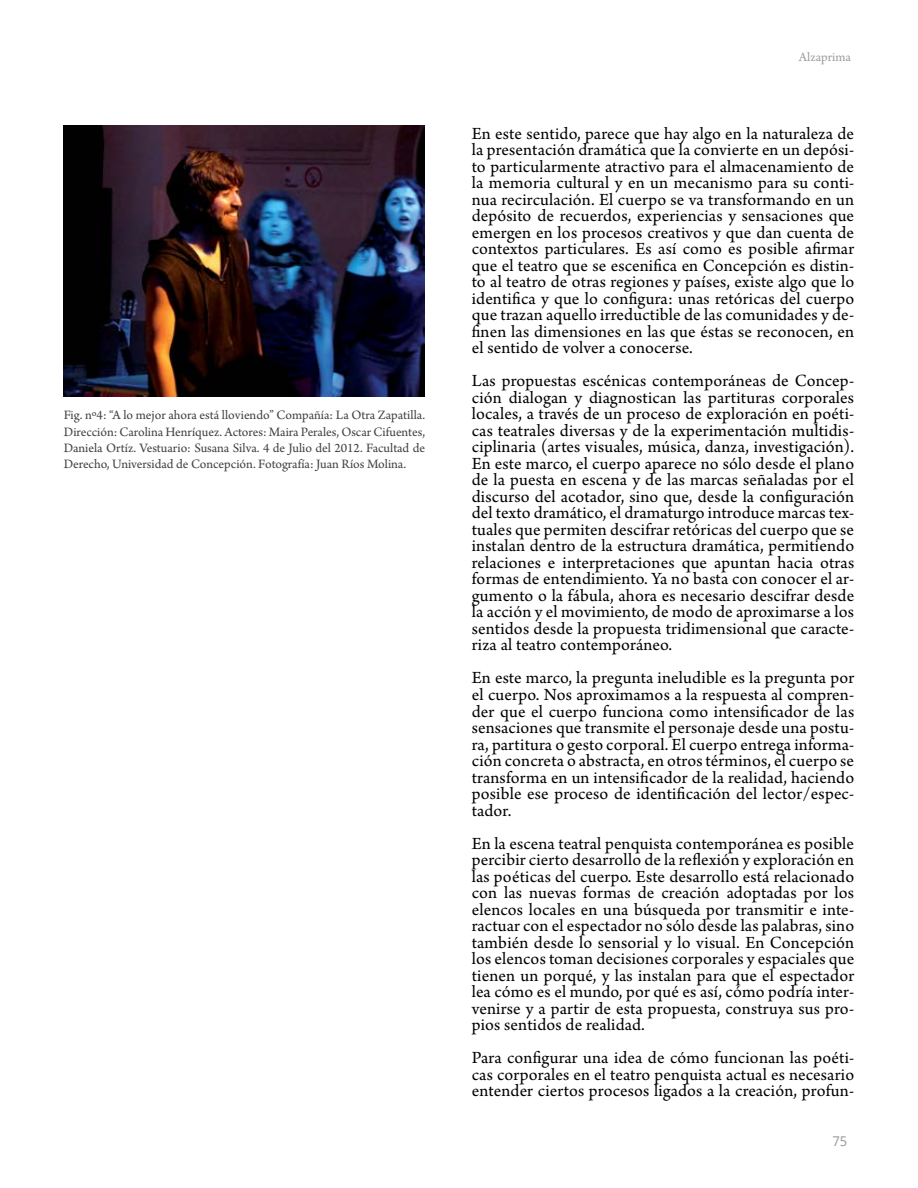
<style>
.page{position:relative;width:918px;height:1188px;background:#fff}
.page>*{position:absolute;margin:0;border:0;box-sizing:border-box;transform-origin:0 0}
.t1{font:18px/16.5px "Arno Pro";letter-spacing:.01em;color:#000;text-align:justify}
.t2{font:13.5px/16.2px "Arno Pro";color:#414042;text-align:justify}
.t3{font:13.5px "Arno Pro";color:#9c9f99}
.t4{font:13.5px "Droid Sans";color:#9c9f99}
</style>
<div class="page">
<img style="left:64px;top:126px;width:361px;height:271px">
<p class="t2" style="left:64px;top:408px;width:363px">Fig. nº4: “A lo mejor ahora está lloviendo” Compañía: La Otra Zapatilla.<br>Dirección: Carolina Henríquez. Actores: Maira Perales, Oscar Cifuentes, Daniela Ortíz. Vestuario: Susana Silva. 4 de Julio del 2012. Facultad de Derecho, Universidad de Concepción. Fotografía: Juan Ríos Molina.</p>
<p class="t3" style="left:799px;top:49px;width:54px">Alzaprima</p>
<p class="t1" style="left:472px;top:126px;width:384px">En este sentido, parece que hay algo en la naturaleza de la presentación dramática que la convierte en un depósi&shy;to particularmente atractivo para el almacenamiento de la memoria cultural y en un mecanismo para su conti&shy;nua recirculación. El cuerpo se va transformando en un depósito de recuerdos, experiencias y sensaciones que emergen en los procesos creativos y que dan cuenta de contextos particulares. Es así como es posible afirmar que el teatro que se escenifica en Concepción es distin&shy;to al teatro de otras regiones y países, existe algo que lo identifica y que lo configura: unas retóricas del cuerpo que trazan aquello irreductible de las comunidades y de&shy;finen las dimensiones en las que éstas se reconocen, en el sentido de volver a conocerse.</p>
<p class="t1" style="left:472px;top:374px;width:384px">Las propuestas escénicas contemporáneas de Concep&shy;ción dialogan y diagnostican las partituras corporales locales, a través de un proceso de exploración en poéti&shy;cas teatrales diversas y de la experimentación multidis&shy;ciplinaria (artes visuales, música, danza, investigación).<br>En este marco, el cuerpo aparece no sólo desde el plano de la puesta en escena y de las marcas señaladas por el discurso del acotador, sino que, desde la configuración del texto dramático, el dramaturgo introduce marcas tex&shy;tuales que permiten descifrar retóricas del cuerpo que se instalan dentro de la estructura dramática, permitiendo relaciones e interpretaciones que apuntan hacia otras formas de entendimiento. Ya no basta con conocer el ar&shy;gumento o la fábula, ahora es necesario descifrar desde la acción y el movimiento, de modo de aproximarse a los sentidos desde la propuesta tridimensional que caracte&shy;riza al teatro contemporáneo.</p>
<p class="t1" style="left:472px;top:671px;width:384px">En este marco, la pregunta ineludible es la pregunta por el cuerpo. Nos aproximamos a la respuesta al compren&shy;der que el cuerpo funciona como intensificador de las sensaciones que transmite el personaje desde una postu&shy;ra, partitura o gesto corporal. El cuerpo entrega informa&shy;ción concreta o abstracta, en otros términos, el cuerpo se transforma en un intensificador de la realidad, haciendo posible ese proceso de identificación del lector/espec&shy;tador.</p>
<p class="t1" style="left:472px;top:836px;width:384px">En la escena teatral penquista contemporánea es posible percibir cierto desarrollo de la reflexión y exploración en las poéticas del cuerpo. Este desarrollo está relacionado con las nuevas formas de creación adoptadas por los elencos locales en una búsqueda por transmitir e inte&shy;ractuar con el espectador no sólo desde las palabras, sino también desde lo sensorial y lo visual. En Concepción los elencos toman decisiones corporales y espaciales que tienen un porqué, y las instalan para que el espectador lea cómo es el mundo, por qué es así, cómo podría inter&shy;venirse y a partir de esta propuesta, construya sus pro&shy;pios sentidos de realidad.</p>
<p class="t1" style="left:472px;top:1050px;width:384px">Para configurar una idea de cómo funcionan las poéti&shy;cas corporales en el teatro penquista actual es necesario entender ciertos procesos ligados a la creación, profun-</p>
<p class="t4" style="left:833px;top:1134px;width:16px">75</p>
</div>
